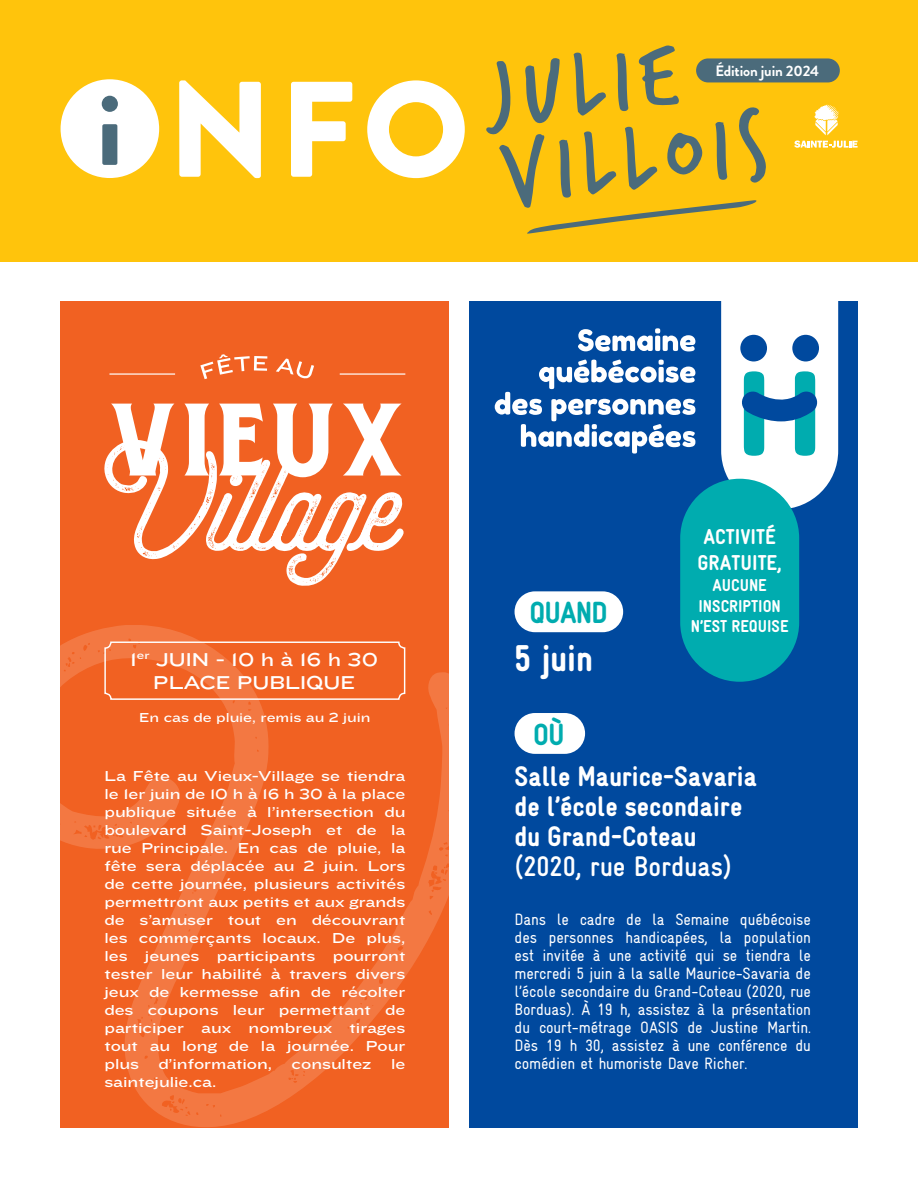
<style>
.page{position:relative;width:918px;height:1188px;background:#fff}
.page>*{position:absolute;margin:0;border:0;box-sizing:border-box;transform-origin:0 0}
.t1{font:900 101.7px "Brandon Grotesque";color:#4b6b7b}
.t2{font:99px/79.1px "Trash Hand";color:#4b6b7b}
.t3{font:900 37.5px "Gravur Condensed";color:#fff}
.t4{font:900 30.75px "Gravur Condensed";letter-spacing:-.03em;color:#00acaf}
.t5{font:900 28.5px/30px "Gravur Condensed";color:#fff}
.t6{font:700 28.5px "Gravur Condensed";color:#fff}
.t7{font:900 21.6px/26px "Gravur Condensed";color:#fff}
.t8{font:19.35px/23.1px "Knockout HTF34 Junior Sumo";color:#fff;text-align:center}
.t9{font:900 17.25px/20.7px "Gravur Condensed";color:#fff;text-align:center}
.t10{font:16.5px/18px "Gravur Condensed";letter-spacing:-.01em;color:#fff;text-align:justify}
.t11{font:15px/18px "Knockout HTF34 Junior Sumo";color:#fff;text-align:justify}
.t12{font:700 15px "Brandon Grotesque";letter-spacing:-.01em;color:#fff}
.t13{font:13.5px "Knockout HTF34 Junior Sumo";color:#fff}
</style>
<div class="page">
<div style="left:61px;top:301px;width:388px;height:826px;background:#f16122"></div>
<svg style="left:60px;top:625px;width:414px;height:503px"></svg>
<svg style="left:111px;top:404px;width:290px;height:36px"></svg>
<hr style="left:109px;top:373px;width:66px;height:2px;background:#fff">
<hr style="left:340px;top:373px;width:65px;height:2px;background:#fff">
<svg style="left:104px;top:440px;width:300px;height:146px"></svg>
<svg style="left:200px;top:354px;width:114px;height:25px"></svg>
<div style="left:104px;top:642px;width:301px;height:58px;border:1px solid #fff;border-radius:6px"></div>
<div style="left:469px;top:301px;width:388px;height:826px;background:#00499e"></div>
<div style="left:721px;top:216px;width:117px;height:293px;background:#fff;border-radius:59px"></div>
<div style="left:740px;top:335px;width:27px;height:26px;background:#00499e;border-radius:50%"></div>
<div style="left:792px;top:335px;width:27px;height:26px;background:#00499e;border-radius:50%"></div>
<svg style="left:742px;top:371px;width:76px;height:85px"></svg>
<svg style="left:578px;top:328px;width:117px;height:23px"></svg>
<svg style="left:495px;top:360px;width:200px;height:94px"></svg>
<div style="left:0;top:0;width:918px;height:261px;background:#ffc40c"></div>
<div style="left:696px;top:58px;width:144px;height:24px;background:#4b6b7b;border-radius:12px"></div>
<svg style="left:527px;top:200px;width:230px;height:34px"></svg>
<svg style="left:814px;top:105px;width:25px;height:30px"></svg>
<svg style="left:794px;top:141px;width:64px;height:7px"></svg>
<div style="left:61px;top:79px;width:98px;height:99px;background:#fff;border-radius:50%"></div>
<svg style="left:179px;top:80px;width:286px;height:98px"></svg>
<div style="left:680px;top:479px;width:119px;height:203px;background:#00acaf;border-radius:60px"></div>
<div style="left:515px;top:713px;width:70px;height:41px;background:#fff;border-radius:20px"></div>
<div style="left:515px;top:591px;width:108px;height:41px;background:#fff;border-radius:20px"></div>
<h1 class="t1" style="left:97px;top:58px;width:28px">i</h1>
<h2 class="t2" style="left:488px;top:59px;width:269px;rotate:-6deg">juliE villois</h2>
<p class="t12" style="left:715px;top:60px;width:105px">Édition juin 2024</p>
<p class="t8" style="left:130px;top:648px;width:249px">1<sup>er</sup> JUIN - 10 h à 16 h 30<br>PLACE PUBLIQUE</p>
<p class="t13" style="left:139px;top:710px;width:233px">En cas de pluie, remis au 2 juin</p>
<p class="t11" style="left:104px;top:767px;width:303px">La Fête au Vieux-Village se tiendra le 1er juin de 10 h à 16 h 30 à la place publique située à l’intersection du boulevard Saint-Joseph et de la rue Principale. En cas de pluie, la fête sera déplacée au 2 juin. Lors de cette journée, plusieurs activités permettront aux petits et aux grands de s’amuser tout en découvrant les commerçants locaux. De plus, les jeunes participants pourront tester leur habilité à travers divers jeux de kermesse afin de récolter des coupons leur permettant de participer aux nombreux tirages tout au long de la journée. Pour plus</p>
<p class="t11" style="left:158px;top:1055px;width:115px">d’information,</p>
<p class="t11" style="left:292px;top:1055px;width:82px">consultez</p>
<p class="t11" style="left:391px;top:1055px;width:16px">le</p>
<p class="t11" style="left:104px;top:1073px;width:114px">saintejulie.ca.</p>
<h3 class="t4" style="left:529px;top:596px;width:80px">QUAND</h3>
<h3 class="t3" style="left:515px;top:637px;width:80px">5 juin</h3>
<h3 class="t4" style="left:533px;top:717px;width:33px">OÙ</h3>
<h3 class="t7" style="left:697px;top:524px;width:86px">ACTIVITÉ<br>GRATUITE,</h3>
<p class="t9" style="left:691px;top:575px;width:99px">AUCUNE<br>INSCRIPTION<br>N’EST REQUISE</p>
<h3 class="t5" style="left:515px;top:761px;width:244px">Salle Maurice-Savaria de l’école secondaire du Grand-Coteau</h3>
<h3 class="t6" style="left:515px;top:850px;width:219px">(2020, rue Borduas)</h3>
<p class="t10" style="left:515px;top:910px;width:298px">Dans le cadre de la Semaine québécoise des personnes handicapées, la population est invitée à une activité qui se tiendra le mercredi 5 juin à la salle Maurice-Savaria de l’école secondaire du Grand-Coteau (2020, rue Borduas). À 19 h, assistez à la présentation du court-métrage OASIS de Justine Martin.<br>Dès 19 h 30, assistez à une conférence du comédien et humoriste Dave Richer.</p>
</div>
